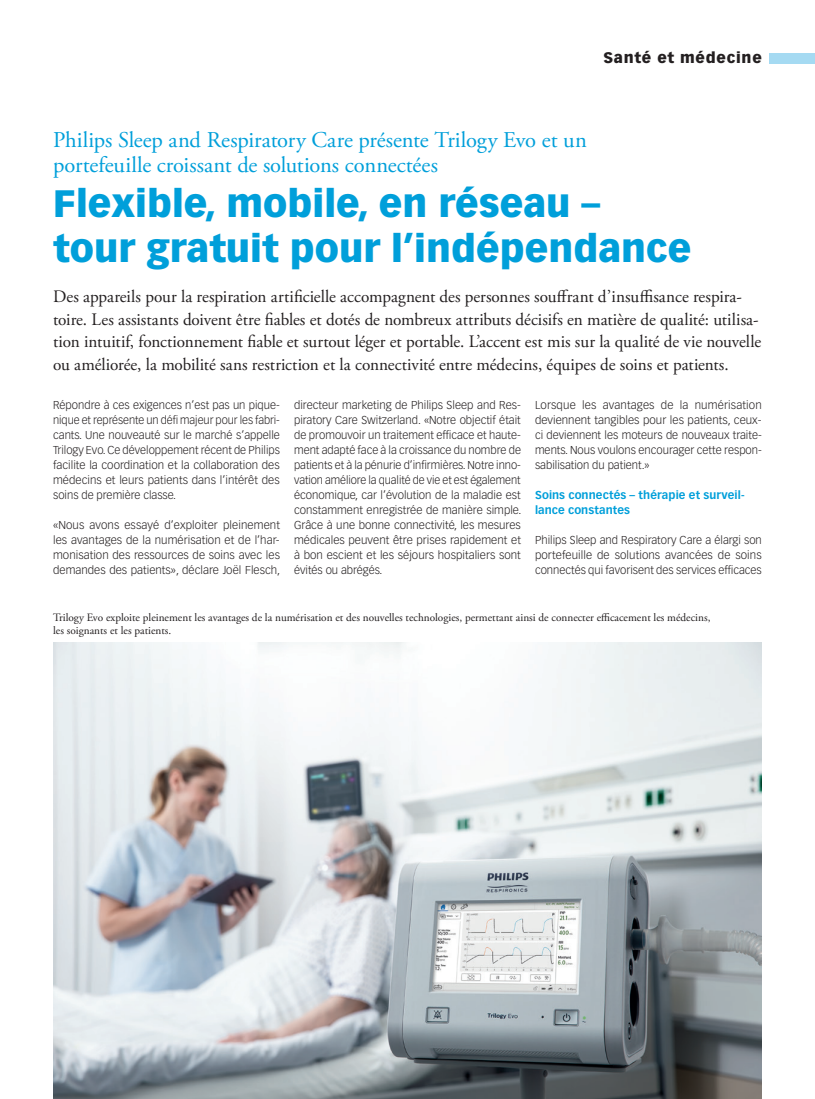
<style>
.page{position:relative;width:815px;height:1099px;background:#fff}
.page>*{position:absolute;margin:0;border:0;box-sizing:border-box;transform-origin:0 0}
.t1{font:900 37.5px/45px "Vectora LT Std";color:#009fda}
.t2{font:22.5px/25px "Adobe Garamond Pro";letter-spacing:-.005em;color:#009fda}
.t3{font:17.5px/22.5px "Adobe Garamond Pro";color:#231f20}
.t4{font:900 15px "Vectora LT Std";letter-spacing:.05em;color:#231f20}
.t5{font:300 11.25px/15px "Vectora LT Std";color:#231f20;text-align:justify}
.t6{font:11.25px/13.5px "Adobe Garamond Pro";color:#231f20}
.t7{font:700 11.25px/15px "Vectora LT Std";letter-spacing:.005em;color:#009fda}
</style>
<div class="page">
<div style="left:770px;top:53px;width:45px;height:10px;background:#a5daf2"></div>
<img style="left:53px;top:642px;width:709px;height:456px">
<h3 class="t4" style="left:603px;top:49px;width:160px">Santé et médecine</h3>
<h2 class="t2" style="left:53px;top:128px;width:535px">Philips Sleep and Respiratory Care présente Trilogy Evo et un portefeuille croissant de solutions connectées</h2>
<h1 class="t1" style="left:53px;top:180px;width:640px">Flexible, mobile, en réseau – tour gratuit pour l’indépendance</h1>
<p class="t3" style="left:53px;top:286px;width:709px">Des appareils pour la respiration artificielle accompagnent des personnes souffrant d’insuffisance respira&shy;toire. Les assistants doivent être fiables et dotés de nombreux attributs décisifs en matière de qualité: utilisa&shy;tion intuitif, fonctionnement fiable et surtout léger et portable. L’accent est mis sur la qualité de vie nouvelle ou améliorée, la mobilité sans restriction et la connectivité entre médecins, équipes de soins et patients.</p>
<p class="t5" style="left:53px;top:398px;width:228px">Répondre à ces exigences n’est pas un pique&shy;nique et représente un défi majeur pour les fabri&shy;cants. Une nouveauté sur le marché s’appelle Trilogy Evo. Ce développement récent de Philips facilite la coordination et la collaboration des médecins et leurs patients dans l’intérêt des soins de première classe.</p>
<p class="t5" style="left:53px;top:518px;width:229px">«Nous avons essayé d’exploiter pleinement les avantages de la numérisation et de l’har&shy;monisation des ressources de soins avec les demandes des patients», déclare Joël Flesch,</p>
<p class="t5" style="left:294px;top:398px;width:229px">directeur marketing de Philips Sleep and Res&shy;piratory Care Switzerland. «Notre objectif était de promouvoir un traitement efficace et haute&shy;ment adapté face à la croissance du nombre de patients et à la pénurie d’infirmières. Notre inno&shy;vation améliore la qualité de vie et est également économique, car l’évolution de la maladie est constamment enregistrée de manière simple.<br>Grâce à une bonne connectivité, les mesures médicales peuvent être prises rapidement et à bon escient et les séjours hospitaliers sont évités ou abrégés.</p>
<p class="t5" style="left:535px;top:398px;width:228px">Lorsque les avantages de la numérisation deviennent tangibles pour les patients, ceux&shy;ci deviennent les moteurs de nouveaux traite&shy;ments. Nous voulons encourager cette respon&shy;sabilisation du patient.»</p>
<p class="t7" style="left:535px;top:488px;width:211px">Soins connectés – thérapie et surveil&shy;lance constantes</p>
<p class="t5" style="left:535px;top:533px;width:228px">Philips Sleep and Respiratory Care a élargi son portefeuille de solutions avancées de soins connectés qui favorisent des services efficaces</p>
<p class="t6" style="left:53px;top:611px;width:659px">Trilogy Evo exploite pleinement les avantages de la numérisation et des nouvelles technologies, permettant ainsi de connecter efficacement les médecins, les soignants et les patients.</p>
</div>
